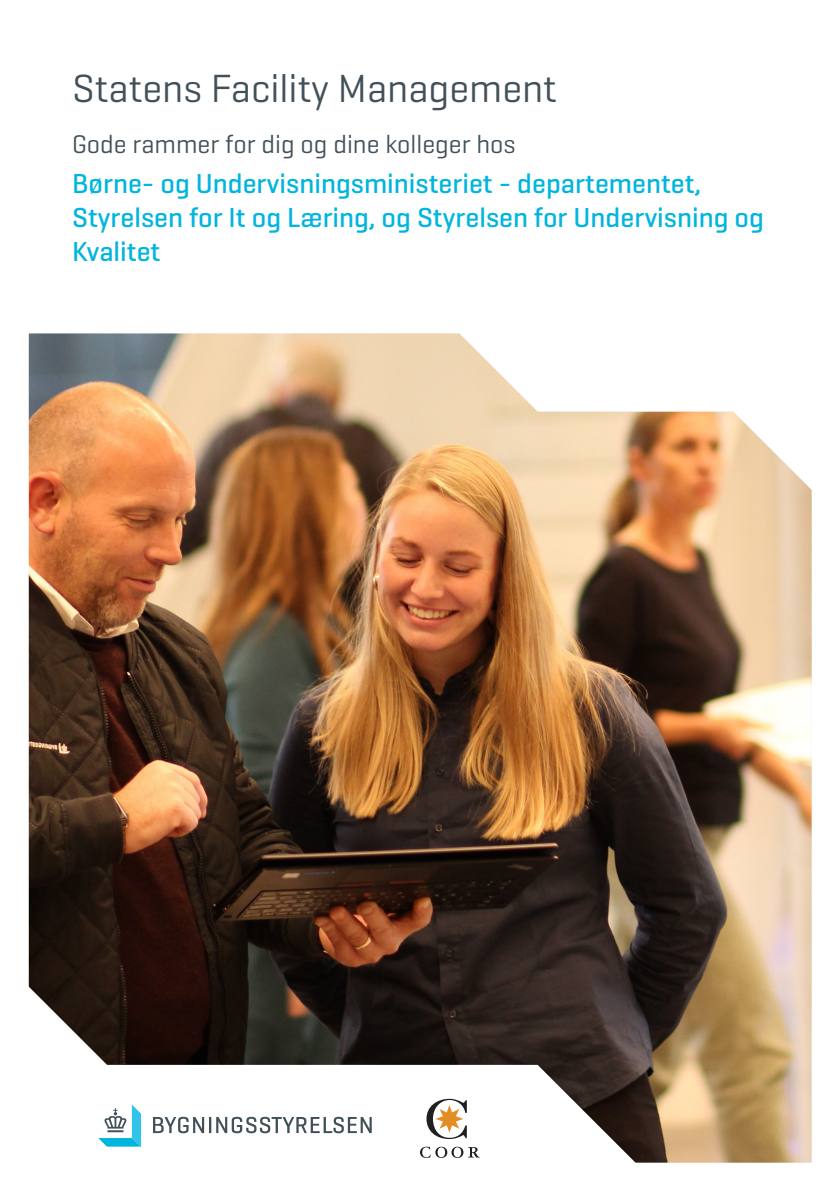
<style>
.page{position:relative;width:840px;height:1191px;background:#fff}
.page>*{position:absolute;margin:0;border:0;box-sizing:border-box;transform-origin:0 0}
._00_Forside_overskrift{font:40px "Geogrotesque";color:#425159}
._02_Underrubrik_1_blå{font:500 28px/34px "Geogrotesque";color:#00b5de}
._00_Forside_underoverskrift{font:26px "Geogrotesque";color:#425159}
</style>
<div class="page">
<img style="left:29px;top:333px;width:782px;height:829px">
<svg style="left:98px;top:1104px;width:43px;height:42px"></svg>
<svg style="left:153px;top:1116px;width:218px;height:17px"></svg>
<svg style="left:426px;top:1098px;width:40px;height:41px"></svg>
<svg style="left:420px;top:1146px;width:59px;height:12px"></svg>
<p class="_00_Forside_overskrift" style="left:72px;top:63px;width:486px">Statens Facility Management</p>
<p class="_00_Forside_underoverskrift" style="left:72px;top:128px;width:445px">Gode rammer for dig og dine kolleger hos</p>
<p class="_02_Underrubrik_1_blå" style="left:72px;top:166px;width:693px">Børne- og Undervisningsministeriet - departementet,<br>Styrelsen for It og Læring, og Styrelsen for Undervisning og<br>Kvalitet</p>
</div>
